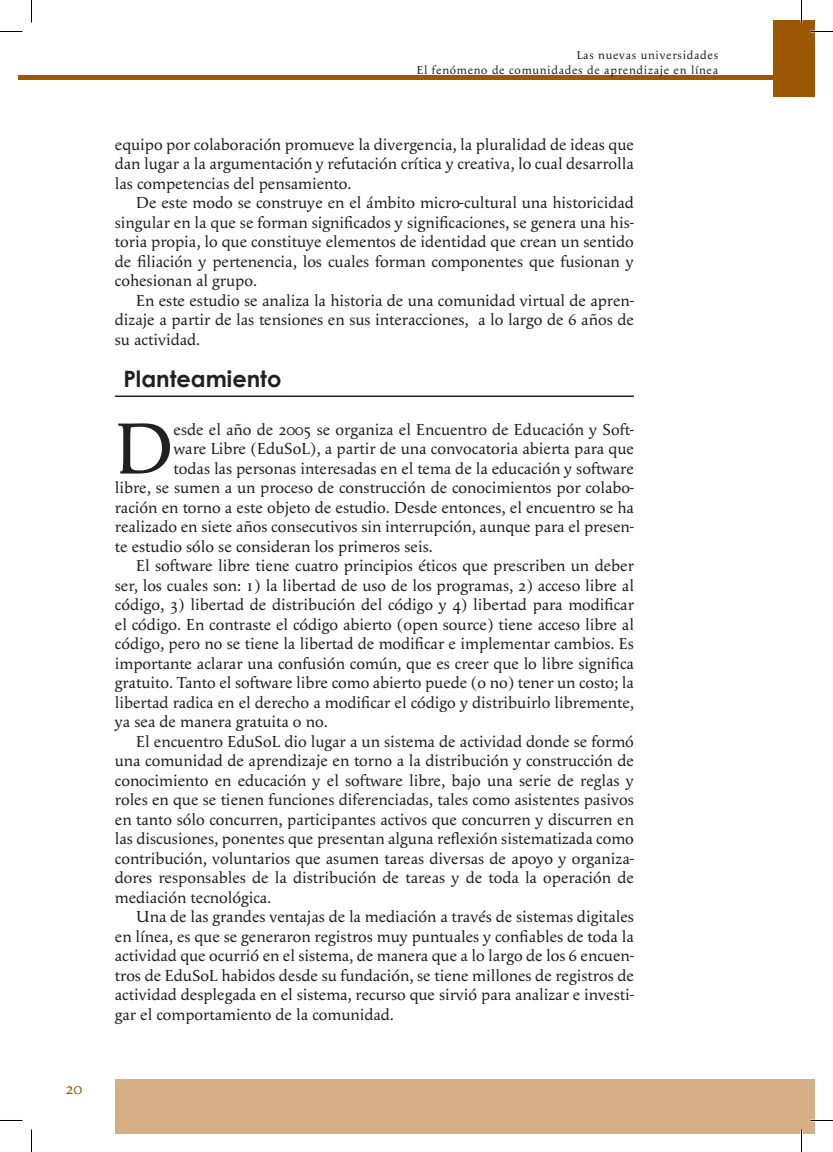
<style>
.page{position:relative;width:833px;height:1152px;background:#fff}
.page>*{position:absolute;margin:0;border:0;box-sizing:border-box;transform-origin:0 0}
.SIN_SANGRIA{font:75px "Apolline";color:#231f20}
.TITULO-IZQ{font:700 22.5px "Century Gothic";color:#231f20}
.SIN_SANGRIA-2{font:16.5px/19.5px "Apolline";color:#231f20;text-align:justify}
.t1{font:16.5px "Apolline";color:#9d5806}
.t2{font:12px/14.4px "Apolline";letter-spacing:.06em;color:#231f20;text-align:right}
</style>
<div class="page">
<div style="left:772px;top:20px;width:29px;height:76px;background:#9d5806"></div>
<div style="left:801px;top:20px;width:13px;height:76px;background:#9d5806"></div>
<hr style="left:115px;top:395px;width:519px;height:2px;background:#231f20">
<div style="left:801px;top:1079px;width:13px;height:54px;background:#d7af87"></div>
<div style="left:115px;top:1079px;width:686px;height:54px;background:#d7af87"></div>
<hr style="left:19px;top:75px;width:755px;height:4px;background:#9d5806">
<hr style="left:810px;top:1119px;width:23px;height:2px;background:#fff">
<hr style="left:800px;top:0;width:2px;height:22px;background:#fff">
<hr style="left:800px;top:1129px;width:2px;height:22px;background:#fff">
<svg style="left:0;top:31px;width:22px;height:1px"></svg>
<svg style="left:810px;top:31px;width:23px;height:1px"></svg>
<svg style="left:0;top:1120px;width:22px;height:1px"></svg>
<svg style="left:810px;top:1120px;width:23px;height:1px"></svg>
<svg style="left:31px;top:0;width:1px;height:22px"></svg>
<svg style="left:31px;top:1129px;width:1px;height:22px"></svg>
<svg style="left:801px;top:0;width:1px;height:22px"></svg>
<svg style="left:801px;top:1129px;width:1px;height:22px"></svg>
<p class="t1" style="left:66px;top:1078px;width:18px">20</p>
<p class="t2" style="left:417px;top:48px;width:303px">Las nuevas universidades<br>El fenómeno de comunidades de aprendizaje en línea</p>
<p class="SIN_SANGRIA-2" style="left:115px;top:135px;width:520px">equipo por colaboración promueve la divergencia, la pluralidad de ideas que dan lugar a la argumentación y refutación crítica y creativa, lo cual desarrolla las competencias del pensamiento.</p>
<p class="SIN_SANGRIA-2" style="left:115px;top:193px;width:520px;text-indent:21px">De este modo se construye en el ámbito micro-cultural una historicidad singular en la que se forman significados y significaciones, se genera una his&shy;toria propia, lo que constituye elementos de identidad que crean un sentido de filiación y pertenencia, los cuales forman componentes que fusionan y cohesionan al grupo.</p>
<p class="SIN_SANGRIA-2" style="left:115px;top:291px;width:520px;text-indent:21px">En este estudio se analiza la historia de una comunidad virtual de apren&shy;dizaje a partir de las tensiones en sus interacciones, a lo largo de 6 años de su actividad.</p>
<p class="TITULO-IZQ" style="left:123px;top:365px;width:159px">Planteamiento</p>
<p class="SIN_SANGRIA" style="left:115px;top:404px;width:60px">D</p>
<p class="SIN_SANGRIA-2" style="left:174px;top:419px;width:462px">esde el año de 2005 se organiza el Encuentro de Educación y Soft-</p>
<p class="SIN_SANGRIA-2" style="left:174px;top:439px;width:462px">ware Libre (EduSoL), a partir de una convocatoria abierta para que</p>
<p class="SIN_SANGRIA-2" style="left:174px;top:458px;width:462px">todas las personas interesadas en el tema de la educación y software</p>
<p class="SIN_SANGRIA-2" style="left:115px;top:478px;width:520px">libre, se sumen a un proceso de construcción de conocimientos por colabo-</p>
<p class="SIN_SANGRIA-2" style="left:115px;top:497px;width:520px">ración en torno a este objeto de estudio. Desde entonces, el encuentro se ha</p>
<p class="SIN_SANGRIA-2" style="left:115px;top:517px;width:520px">realizado en siete años consecutivos sin interrupción, aunque para el presen-</p>
<p class="SIN_SANGRIA-2" style="left:115px;top:536px;width:319px">te estudio sólo se consideran los primeros seis.</p>
<p class="SIN_SANGRIA-2" style="left:115px;top:556px;width:520px;text-indent:21px">El software libre tiene cuatro principios éticos que prescriben un deber ser, los cuales son: 1) la libertad de uso de los programas, 2) acceso libre al código, 3) libertad de distribución del código y 4) libertad para modificar el código. En contraste el código abierto (open source) tiene acceso libre al código, pero no se tiene la libertad de modificar e implementar cambios. Es importante aclarar una confusión común, que es creer que lo libre significa gratuito. Tanto el software libre como abierto puede (o no) tener un costo; la libertad radica en el derecho a modificar el código y distribuirlo libremente, ya sea de manera gratuita o no.</p>
<p class="SIN_SANGRIA-2" style="left:115px;top:731px;width:520px;text-indent:21px">El encuentro EduSoL dio lugar a un sistema de actividad donde se formó una comunidad de aprendizaje en torno a la distribución y construcción de conocimiento en educación y el software libre, bajo una serie de reglas y roles en que se tienen funciones diferenciadas, tales como asistentes pasivos en tanto sólo concurren, participantes activos que concurren y discurren en las discusiones, ponentes que presentan alguna reflexión sistematizada como contribución, voluntarios que asumen tareas diversas de apoyo y organiza&shy;dores responsables de la distribución de tareas y de toda la operación de mediación tecnológica.</p>
<p class="SIN_SANGRIA-2" style="left:115px;top:907px;width:520px;text-indent:21px">Una de las grandes ventajas de la mediación a través de sistemas digitales en línea, es que se generaron registros muy puntuales y confiables de toda la actividad que ocurrió en el sistema, de manera que a lo largo de los 6 encuen&shy;tros de EduSoL habidos desde su fundación, se tiene millones de registros de actividad desplegada en el sistema, recurso que sirvió para analizar e investi&shy;gar el comportamiento de la comunidad.</p>
</div>
